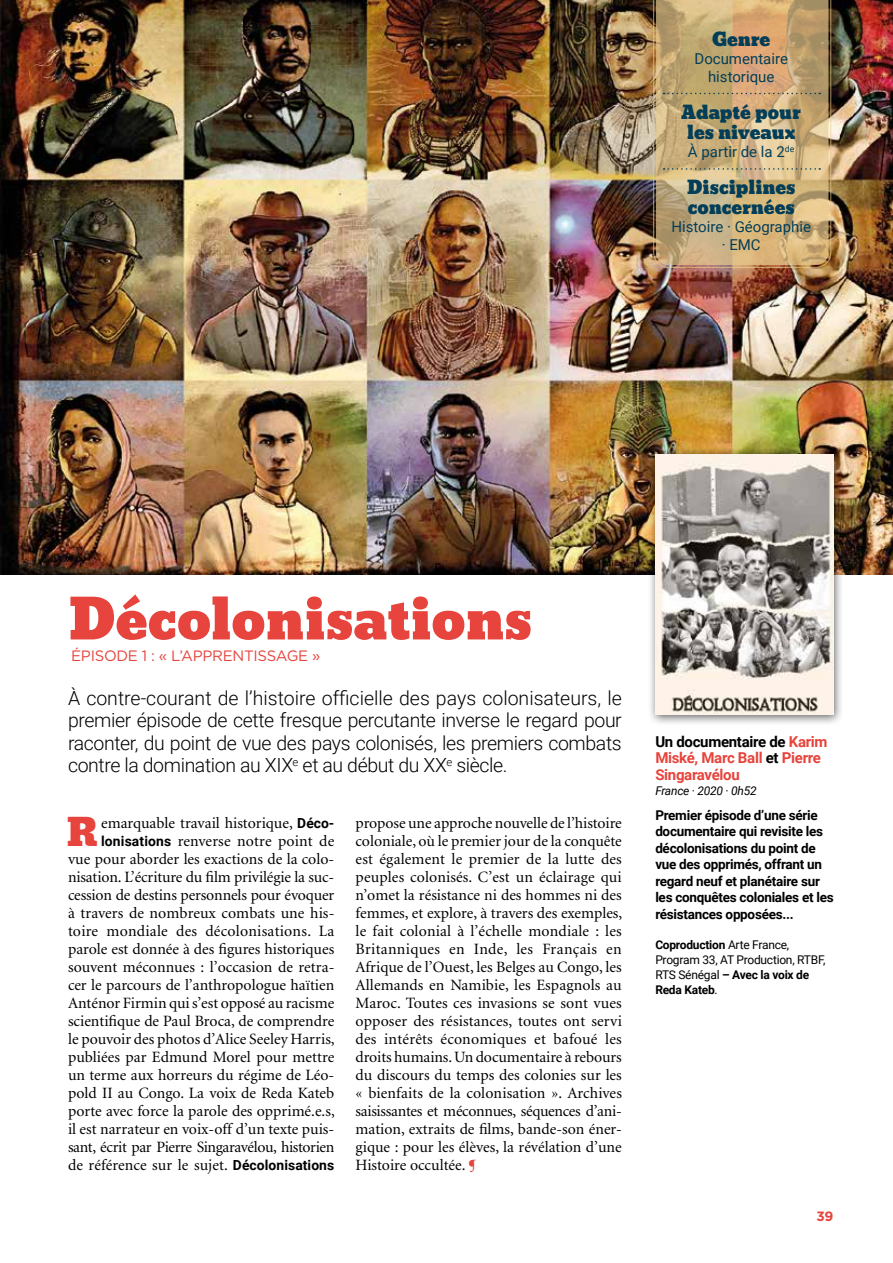
<style>
.page{position:relative;width:893px;height:1263px;background:#fff}
.page>*{position:absolute;margin:0;border:0;box-sizing:border-box;transform-origin:0 0}
.t1{font:54px "Bevan";color:#e6443c}
.t2{font:36.6px "Bevan";color:#e6443c}
.t3{font:300 19.5px/22.5px "Roboto";letter-spacing:-.02em;color:#000;text-align:justify}
.t4{font:18px/19.5px "Bevan";color:#033e58;text-align:center}
.t5{font:15.75px/18px "Minion";color:#000;text-align:right}
.t6{font:15px/18px "Roboto";color:#033e58;text-align:center}
.t7{font:700 15px/16.5px "Roboto";letter-spacing:-.02em;color:#e6443c}
.t8{font:15px "Gotham";letter-spacing:-.02em;color:#e6443c}
.t9{font:700 13.5px/16.5px "Roboto";letter-spacing:-.02em;color:#000}
.t10{font:700 13.5px "Gotham";color:#e6443c}
.t11{font:12px/15px "Roboto";letter-spacing:-.02em;color:#000}
.t12{font:italic 12px "Roboto";letter-spacing:-.02em;color:#000}
.s1{font-family:"Roboto";font-weight:700;font-size:13.8px}
.s2{font-weight:700;color:#e6443c}
.s3{color:#000}
.s4{font-weight:700}
</style>
<div class="page">
<img style="left:0;top:0;width:893px;height:574px">
<svg style="left:653px;top:0;width:179px;height:268px"></svg>
<svg style="left:655px;top:0;width:175px;height:266px;background:#caac7a"></svg>
<svg style="left:664px;top:93px;width:156px;height:1px"></svg>
<svg style="left:664px;top:168px;width:156px;height:2px"></svg>
<div style="left:648px;top:447px;width:196px;height:279px;background:#000;opacity:.6"></div>
<img style="left:655px;top:455px;width:178px;height:260px">
<p class="t4" style="left:712px;top:30px;width:60px">Genre</p>
<p class="t6" style="left:694px;top:49px;width:95px">Documentaire historique</p>
<p class="t4" style="left:682px;top:103px;width:121px">Adapté pour les niveaux</p>
<p class="t6" style="left:688px;top:142px;width:108px">À partir de la 2<sup>de</sup></p>
<p class="t4" style="left:687px;top:178px;width:110px;text-align:left">Disciplines concernées</p>
<p class="t6" style="left:671px;top:217px;width:141px">Histoire · Géographie · EMC</p>
<h1 class="t1" style="left:68px;top:576px;width:466px">Décolonisations</h1>
<p class="t8" style="left:71px;top:647px;width:192px">ÉPISODE 1 : « L’APPRENTISSA</p>
<p class="t8" style="left:287px;top:647px;width:35px">GE »</p>
<p class="t3" style="left:68px;top:686px;width:555px">À contre-courant de l’histoire officielle des pays colonisateurs, le premier épisode de cette fresque percutante inverse le regard pour raconter, du point de vue des pays colonisés, les premiers combats contre la domination au XIX<sup>e</sup> et au début du XX<sup>e</sup> siècle.</p>
<p class="t5" style="left:68px;top:815px;width:268px">emarquable travail historique, <span class="s1">Déco&shy;lonisations</span> renverse notre point de<br>vue pour aborder les exactions de la colo&shy;nisation. L’écriture du film privilégie la suc&shy;cession de destins personnels pour évoquer à travers de nombreux combats une his&shy;toire mondiale des décolonisations. La parole est donnée à des figures historiques souvent méconnues : l’occasion de retra&shy;cer le parcours de l’anthropologue haïtien Anténor Firmin qui s’est opposé au racisme scientifique de Paul Broca, de comprendre le pouvoir des photos d’Alice Seeley Harris, publiées par Edmund Morel pour mettre un terme aux horreurs du régime de Léo&shy;pold II au Congo. La voix de Reda Kateb porte avec force la parole des opprimé.e.s, il est narrateur en voix-off d’un texte puis&shy;sant, écrit par Pierre Singaravélou, historien de référence sur le sujet. <span class="s1">Décolonisations</span></p>
<p class="t5" style="left:356px;top:815px;width:268px;text-align:justify">propose une approche nouvelle de l’histoire coloniale, où le premier jour de la conquête est également le premier de la lutte des peuples colonisés. C’est un éclairage qui n’omet la résistance ni des hommes ni des femmes, et explore, à travers des exemples, le fait colonial à l’échelle mondiale : les Britanniques en Inde, les Français en Afrique de l’Ouest, les Belges au Congo, les Allemands en Namibie, les Espagnols au Maroc. Toutes ces invasions se sont vues opposer des résistances, toutes ont servi des intérêts économiques et bafoué les droits humains. Un documentaire à rebours du discours du temps des colonies sur les « bienfaits de la colonisation ». Archives saisissantes et méconnues, séquences d’ani&shy;mation, extraits de films, bande-son éner&shy;gique : pour les élèves, la révélation d’une Histoire occultée. <span class="s2">¶</span></p>
<h2 class="t2" style="left:66px;top:803px;width:33px">R</h2>
<p class="t7" style="left:655px;top:733px;width:174px"><span class="s3">Un documentaire de</span> Karim<br>Miské, Marc Ball <span class="s3">et</span> Pierre<br>Singaravélou</p>
<p class="t12" style="left:655px;top:782px;width:103px">France · 2020 · 0h52</p>
<p class="t9" style="left:655px;top:806px;width:180px">Premier épisode d’une série documentaire qui revisite les décolonisations du point de vue des opprimés, offrant un regard neuf et planétaire sur les conquêtes coloniales et les résistances opposées...</p>
<p class="t11" style="left:655px;top:937px;width:172px"><span class="s4">Coproduction</span> Arte France,<br>Program 33, AT Production, RTBF,<br>RTS Sénégal <span class="s4">– Avec la voix de<br>Reda Kateb</span>.</p>
<p class="t10" style="left:816px;top:1208px;width:19px">39</p>
</div>
